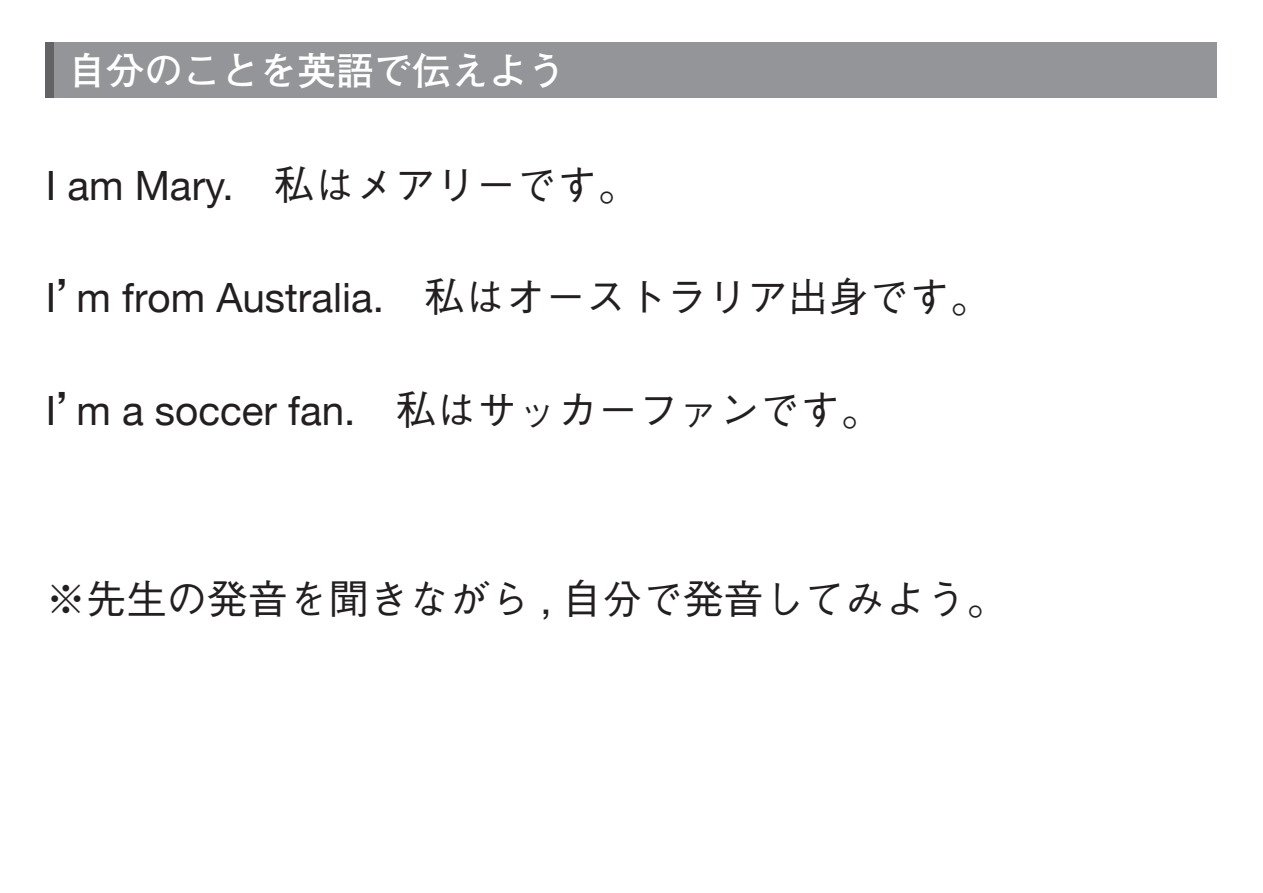
<style>
.page{position:relative;width:1263px;height:893px;background:#fff}
.page>*{position:absolute;margin:0;border:0;box-sizing:border-box;transform-origin:0 0}
.t1{font:500 40.35px "Gothic BBB";color:#231f20}
.t2{font:40.35px "Helvetica Neue";color:#231f20}
.t3{font:700 38.25px "Futo Go B101";color:#fff}
.s1{font-family:"Helvetica Neue";font-weight:400}
.s2{font-family:"Gothic BBB";font-weight:500}
</style>
<div class="page">
<div style="left:46px;top:43px;width:1171px;height:55px;background:#939598"></div>
<div style="left:46px;top:43px;width:8px;height:55px;background:#636366"></div>
<p class="t3" style="left:68px;top:48px;width:499px">自分のことを英語で伝えよう</p>
<p class="t1" style="left:46px;top:161px;width:593px"><span class="s1">I am Mary.</span>　私はメアリーです。</p>
<p class="t2" style="left:46px;top:268px;width:946px">I<span class="s2">’</span>m from Australia.<span class="s2">　私はオーストラリア出身です。</span></p>
<p class="t1" style="left:46px;top:387px;width:836px"><span class="s1">I</span>’<span class="s1">m a soccer fan.</span>　私はサッカーファンです。</p>
<p class="t1" style="left:46px;top:576px;width:962px">※先生の発音を聞きながら <span class="s1">,</span> 自分で発音してみよう。</p>
</div>
